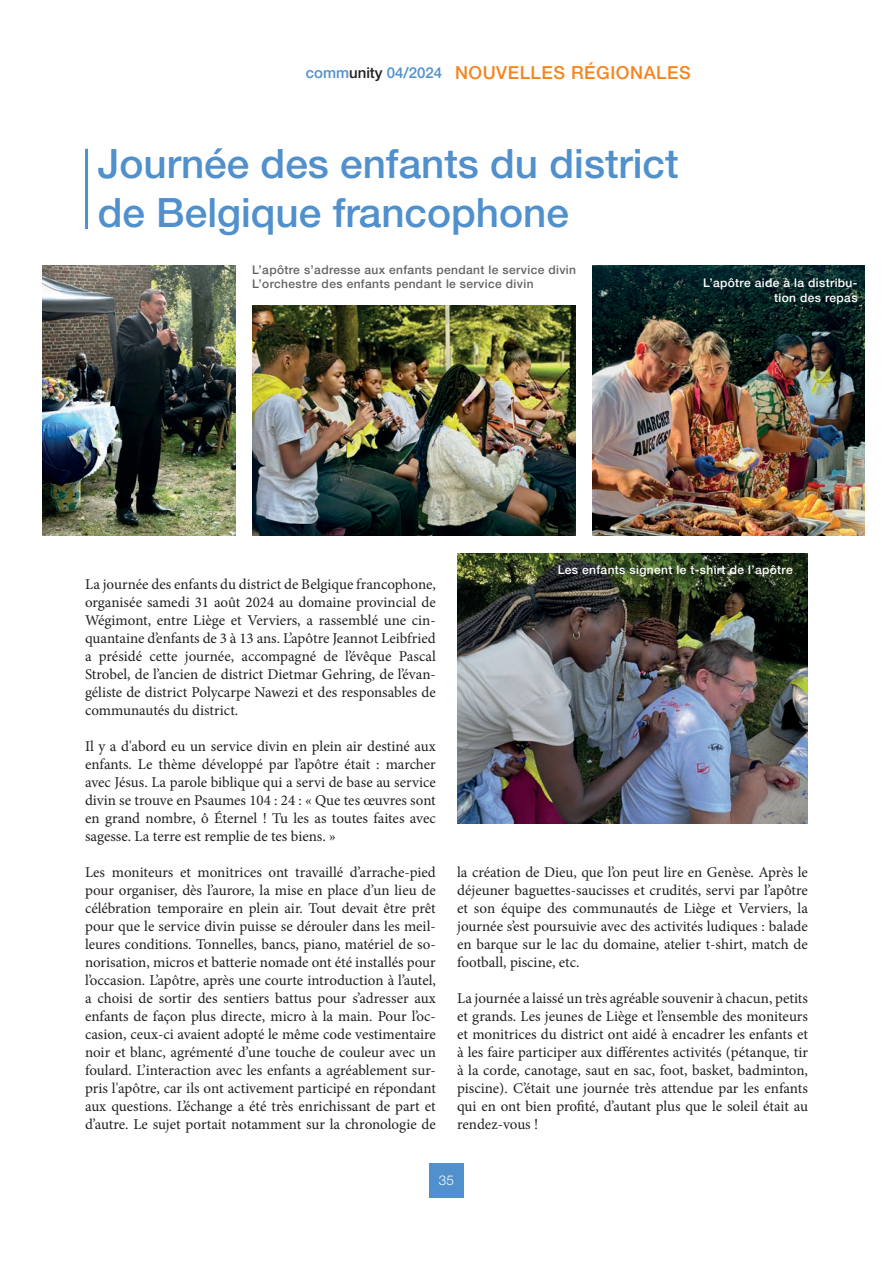
<style>
.page{position:relative;width:893px;height:1263px;background:#fff}
.page>*{position:absolute;margin:0;border:0;box-sizing:border-box;transform-origin:0 0}
.t1{font:500 40.5px/49.5px "Helvetica Neue LTW1 G";color:#5090cc}
.t2{font:500 18px "Helvetica Neue LTW1 G";letter-spacing:.03em;color:#f58520}
.t3{font:15px/18px "Minion Pro";letter-spacing:-.005em;color:#231f20;text-align:justify}
.t4{font:300 13.5px "Helvetica Neue LTW1 G";color:#fff}
.t5{font:500 12px/14.4px "Helvetica Neue LTW1 G";letter-spacing:.03em;color:#636366}
.t6{font:500 12px/14.4px "Helvetica Neue LTW1 G";letter-spacing:.03em;color:#fff;text-align:right}
.s1{font-size:15px;color:#5090cc}
.s2{font-size:15px;color:#231f20}
</style>
<div class="page">
<hr style="left:85px;top:149px;width:3px;height:80px;background:#5090cc">
<div style="left:429px;top:1163px;width:34px;height:34px;background:#5090cc"></div>
<img style="left:43px;top:265px;width:192px;height:270px">
<img style="left:252px;top:305px;width:323px;height:230px">
<img style="left:457px;top:553px;width:351px;height:270px">
<img style="left:592px;top:265px;width:273px;height:270px">
<p class="t2" style="left:306px;top:61px;width:386px"><span class="s1">comm</span><span class="s2">unity</span> <span class="s1">04/2024</span> NOUVELLES RÉGIONALES</p>
<h1 class="t1" style="left:98px;top:139px;width:582px">Journée des enfants du district de Belgique francophone</h1>
<p class="t5" style="left:252px;top:262px;width:325px">L’apôtre s’adresse aux enfants pendant le service divin<br>L’orchestre des enfants pendant le service divin</p>
<p class="t6" style="left:703px;top:276px;width:156px">L’apôtre aide à la distribu&shy;tion des repas</p>
<p class="t6" style="left:558px;top:563px;width:236px">Les enfants signent le t-shirt de l’apôtre</p>
<p class="t3" style="left:85px;top:575px;width:352px">La journée des enfants du district de Belgique francophone, organisée samedi 31 août 2024 au domaine provincial de Wégimont, entre Liège et Verviers, a rassemblé une cin&shy;quantaine d’enfants de 3 à 13 ans. L’apôtre Jeannot Leibfried a présidé cette journée, accompagné de l’évêque Pascal Strobel, de l’ancien de district Dietmar Gehring, de l’évan&shy;géliste de district Polycarpe Nawezi et des responsables de communautés du district.</p>
<p class="t3" style="left:85px;top:737px;width:352px">Il y a d'abord eu un service divin en plein air destiné aux enfants. Le thème développé par l’apôtre était : marcher avec Jésus. La parole biblique qui a servi de base au service divin se trouve en Psaumes 104 : 24 : « Que tes œuvres sont en grand nombre, ô Éternel ! Tu les as toutes faites avec sagesse. La terre est remplie de tes biens. »</p>
<p class="t3" style="left:85px;top:863px;width:352px">Les moniteurs et monitrices ont travaillé d’arrache-pied pour organiser, dès l’aurore, la mise en place d’un lieu de célébration temporaire en plein air. Tout devait être prêt pour que le service divin puisse se dérouler dans les meil&shy;leures conditions. Tonnelles, bancs, piano, matériel de so&shy;norisation, micros et batterie nomade ont été installés pour l’occasion. L’apôtre, après une courte introduction à l’autel, a choisi de sortir des sentiers battus pour s’adresser aux enfants de façon plus directe, micro à la main. Pour l’oc&shy;casion, ceux-ci avaient adopté le même code vestimentaire noir et blanc, agrémenté d’une touche de couleur avec un foulard. L’interaction avec les enfants a agréablement sur&shy;pris l'apôtre, car ils ont activement participé en répondant aux questions. L’échange a été très enrichissant de part et d’autre. Le sujet portait notamment sur la chronologie de</p>
<p class="t3" style="left:457px;top:863px;width:352px">la création de Dieu, que l’on peut lire en Genèse. Après le déjeuner baguettes-saucisses et crudités, servi par l’apôtre et son équipe des communautés de Liège et Verviers, la journée s’est poursuivie avec des activités ludiques : balade en barque sur le lac du domaine, atelier t-shirt, match de football, piscine, etc.</p>
<p class="t3" style="left:457px;top:989px;width:352px">La journée a laissé un très agréable souvenir à chacun, petits et grands. Les jeunes de Liège et l’ensemble des moniteurs et monitrices du district ont aidé à encadrer les enfants et à les faire participer aux différentes activités (pétanque, tir à la corde, canotage, saut en sac, foot, basket, badminton, piscine). C’était une journée très attendue par les enfants qui en ont bien profité, d’autant plus que le soleil était au rendez-vous !</p>
<p class="t4" style="left:439px;top:1172px;width:17px">35</p>
</div>
